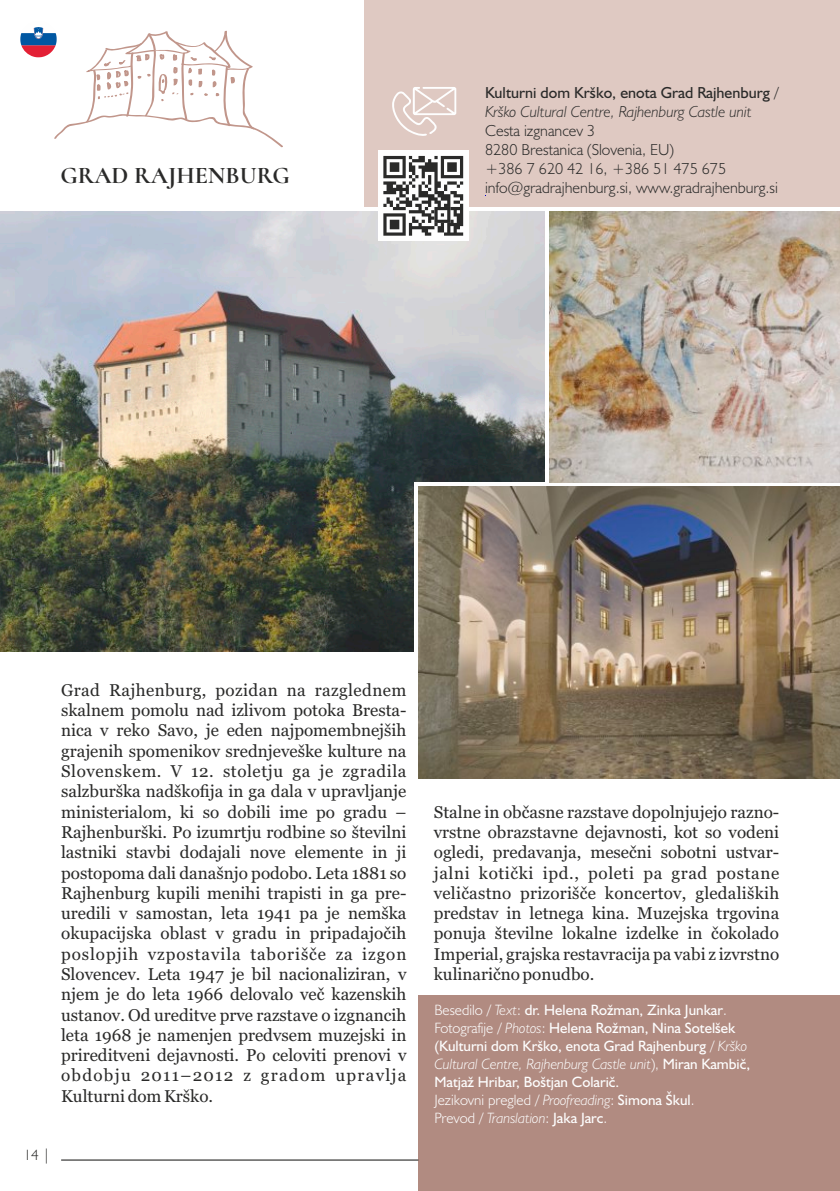
<style>
.page{position:relative;width:840px;height:1191px;background:#fff}
.page>*{position:absolute;margin:0;border:0;box-sizing:border-box;transform-origin:0 0}
.t1{font:700 24px "Cormorant Unicase";color:#2a2a29}
.t2{font:17px/20.2px "Georgia";color:#2a2a29;text-align:justify}
.t3{font:300 16px/19px "Humanist 521 BT";color:#2a2a29}
.t4{font:italic 300 16px/18.8px "Humanist 521 BT";color:#2a2a29}
.t5{font:15px/18px "Humanist 521 BT";color:#fefefe}
.t6{font:300 15px "Humanist 521 BT";color:#2a2a29}
.s1{font-weight:400;font-style:normal}
.s2{font-style:normal}
.s3{font-weight:300}
.s4{font-weight:300;font-style:italic}
</style>
<div class="page">
<img style="left:0;top:211px;width:544px;height:440px">
<div style="left:418px;top:995px;width:421px;height:196px;background:#b18b81"></div>
<hr style="left:61px;top:1159px;width:357px;height:1px;background:#2a2a29">
<div style="left:364px;top:0;width:475px;height:207px;background:#dfc9c2"></div>
<svg style="left:392px;top:87px;width:64px;height:49px"></svg>
<div style="left:377px;top:150px;width:91px;height:91px;background:#fefefe"></div>
<svg style="left:383px;top:156px;width:80px;height:80px"></svg>
<div style="left:414px;top:483px;width:158px;height:171px;background:linear-gradient(to right,#fefefe,#fefefe)"></div>
<img style="left:549px;top:211px;width:290px;height:272px">
<svg style="left:20px;top:27px;width:263px;height:121px"></svg>
<img style="left:418px;top:487px;width:421px;height:291px">
<h1 class="t1" style="left:60px;top:161px;width:231px">GRAD RAJHENBURG</h1>
<p class="t4" style="left:485px;top:84px;width:294px"><span class="s1">Kulturni dom Krško, enota Grad Rajhenburg</span> <span class="s2">/<br></span>Krško Cultural Centre, Rajhenburg Castle unit</p>
<p class="t3" style="left:485px;top:122px;width:294px">Cesta izgnancev 3<br>8280 Brestanica (Slovenia, EU)<br>+386 7 620 42 16, +386 51 475 675 info@gradrajhenburg.si, www.gradrajhenburg.si</p>
<p class="t2" style="left:61px;top:681px;width:347px">Grad Rajhenburg, pozidan na razglednem skalnem pomolu nad izlivom potoka Bresta&shy;nica v reko Savo, je eden najpomembnejših grajenih spomenikov srednjeveške kulture na Slovenskem. V 12. stoletju ga je zgradila salzburška nadškofija in ga dala v upravljanje ministerialom, ki so dobili ime po gradu – Rajhenburški. Po izumrtju rodbine so številni lastniki stavbi dodajali nove elemente in ji postopoma dali današnjo podobo. Leta 1881 so Rajhenburg kupili menihi trapisti in ga pre&shy;uredili v samostan, leta 1941 pa je nemška okupacijska oblast v gradu in pripadajočih poslopjih vzpostavila taborišče za izgon Slovencev. Leta 1947 je bil nacionaliziran, v njem je do leta 1966 delovalo več kazenskih ustanov. Od ureditve prve razstave o izgnancih leta 1968 je namenjen predvsem muzejski in prireditveni dejavnosti. Po celoviti prenovi v obdobju 2011–2012 z gradom upravlja Kulturni dom Krško.</p>
<p class="t6" style="left:24px;top:1148px;width:28px">14 |</p>
<p class="t2" style="left:433px;top:803px;width:347px">Stalne in občasne razstave dopolnjujejo razno&shy;vrstne obrazstavne dejavnosti, kot so vodeni ogledi, predavanja, mesečni sobotni ustvar&shy;jalni kotički ipd., poleti pa grad postane veličastno prizorišče koncertov, gledaliških predstav in letnega kina. Muzejska trgovina ponuja številne lokalne izdelke in čokolado Imperial, grajska restavracija pa vabi z izvrstno kulinarično ponudbo.</p>
<p class="t5" style="left:434px;top:1002px;width:317px"><span class="s3">Besedilo /</span> <span class="s4">Text</span><span class="s3">:</span> dr. Helena Rožman, Zinka Junkar<span class="s3">.<br>Fotografije /</span> <span class="s4">Photos</span><span class="s3">:</span> Helena Rožman, Nina Sotelšek (Kulturni dom Krško, enota Grad Rajhenburg <span class="s3">/</span> <span class="s4">Krško Cultural Centre, Rajhenburg Castle unit</span><span class="s3">),</span> Miran Kambič, Matjaž Hribar, Boštjan Colarič.<br><span class="s3">Jezikovni pregled /</span> <span class="s4">Proofreading</span><span class="s3">:</span> Simona Škul<span class="s3">.<br>Prevod /</span> <span class="s4">Translation</span><span class="s3">:</span> Jaka Jarc<span class="s3">.</span></p>
</div>
